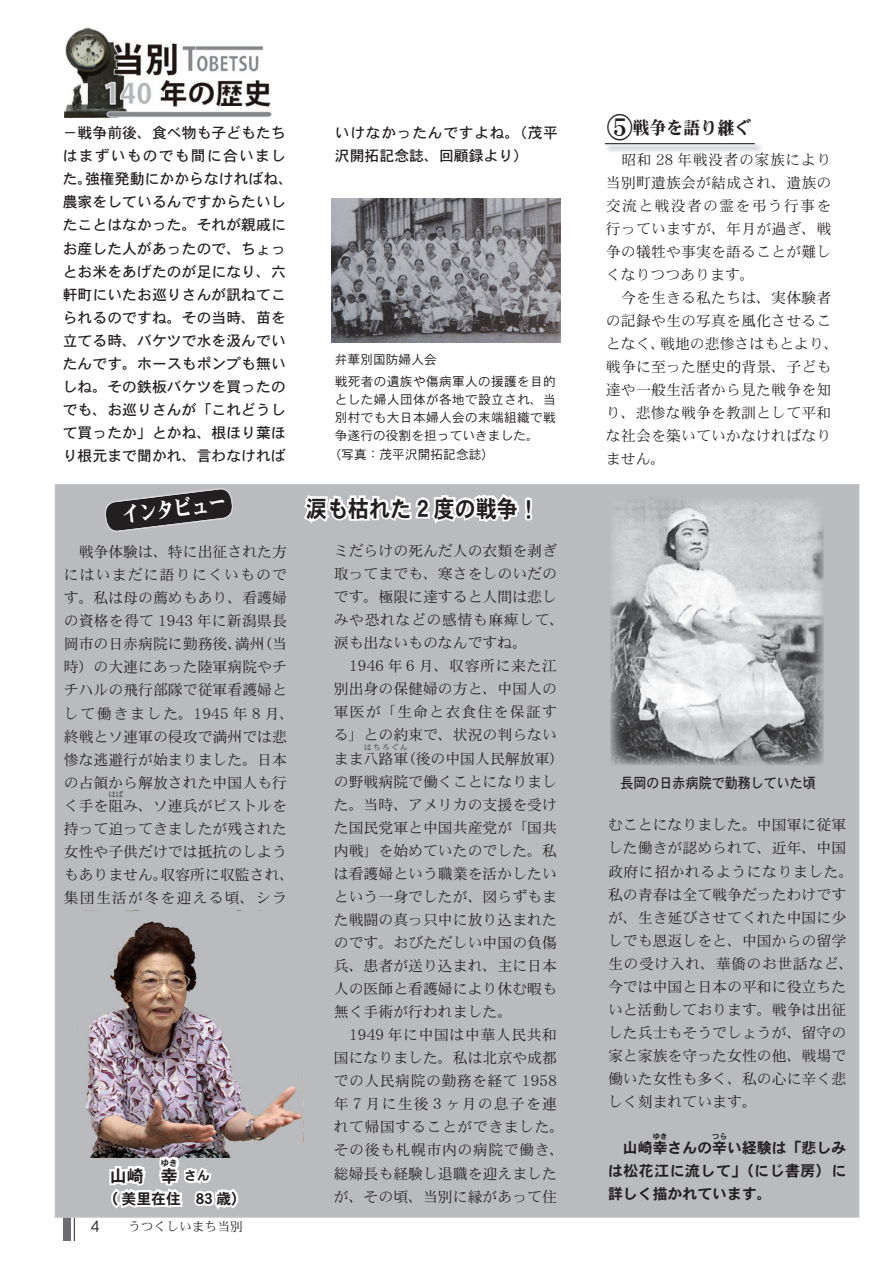
<style>
.page{position:relative;width:893px;height:1263px;background:#fff}
.page>*{position:absolute;margin:0;border:0;box-sizing:border-box;transform-origin:0 0}
.t1{font:23.4px "DFHS Gothic W7 WINP RKSJ H";color:#231f20;scale:.9 1}
.t2{font:21.45px "DFHS Mincho W9 WIN RKSJ H";color:#fff;scale:.81 1}
.t3{font:18px "DFHS Mincho W9 WINP RKSJ H";color:#231f20;scale:.94 1}
.t4{font:15.9px "DFHS Gothic W3 WINP RKSJ H";color:#231f20}
.t5{font:14.85px/23.1px "DFHS Mincho W3 WINP RKSJ H";color:#231f20}
.t6{font:14.85px/23.1px "DFHS Gothic W5 WINP RKSJ H";color:#231f20}
.t7{font:14.85px "DFHS Gothic W7 WINP RKSJ H";color:#231f20}
.t8{font:14.85px/23.1px "DFHS Gothic W5 WINP RKSJ H";letter-spacing:.04em;color:#231f20}
.t9{font:14.85px/23.1px "DFHS Gothic W7 WINP RKSJ H";letter-spacing:.035em;color:#231f20}
.t10{font:14.55px "DFHS Gothic W5 WIN RKSJ H";color:#231f20;scale:.9 1}
.t11{font:12.75px/22.4px "DFHS Gothic W3 WINP RKSJ H";letter-spacing:.02em;color:#231f20}
.t12{font:12.75px "DFHS Gothic W3 WINP RKSJ H";color:#231f20}
.t13{font:12.75px "DFHS Mincho W3 WINP RKSJ H";color:#231f20}
.t14{font:12.75px "DFHS Gothic W7 WINP RKSJ H";color:#231f20}
.t15{font:8.55px "DFHS Gothic W7 WINP RKSJ H";color:#231f20}
.t16{font:7.5px "DFHS Mincho W3 WINP RKSJ H";letter-spacing:.2em;color:#231f20}
.t17{font:7.5px "DFHS Gothic W7 WINP RKSJ H";color:#231f20}
.s1{font-size:27px}
</style>
<div class="page">
<div style="left:64px;top:1213px;width:7px;height:28px;background:#6c6d70"></div>
<svg style="left:74px;top:1217px;width:1px;height:24px"></svg>
<div style="left:55px;top:485px;width:804px;height:732px;background:#babbbe"></div>
<svg style="left:105px;top:488px;width:128px;height:44px"></svg>
<img style="left:65px;top:29px;width:207px;height:89px">
<svg style="left:301px;top:484px;width:235px;height:40px"></svg>
<img style="left:85px;top:911px;width:217px;height:247px">
<img style="left:610px;top:500px;width:214px;height:265px">
<img style="left:332px;top:198px;width:228px;height:144px">
<hr style="left:605px;top:143px;width:150px;height:1px;background:#231f20">
<svg style="left:107px;top:1154px;width:134px;height:64px"></svg>
<p class="t6" style="left:63px;top:121px;width:232px">－戦争前後、食べ物も子どもたちはまずいものでも間に合いました。強権発動にかからなければね、農家をしているんですからたいしたことはなかった。それが親戚にお産した人があったので、ちょっとお米をあげたのが足になり、六軒町にいたお巡りさんが訊ねてこられるのですね。その当時、苗を立てる時、バケツで水を汲んでいたんです。ホースもポンプも無いしね。その鉄板バケツを買ったのでも、お巡りさんが「これどうして買ったか」とかね、根ほり葉ほり根元まで聞かれ、言わなければ</p>
<p class="t8" style="left:335px;top:121px;width:225px">いけなかったんですよね。（茂平沢開拓記念誌、回顧録より）</p>
<p class="t11" style="left:335px;top:348px;width:223px">弁華別国防婦人会<br>戦死者の遺族や傷病軍人の援護を目的</p>
<p class="t11" style="left:335px;top:389px;width:223px">とした婦人団体が各地で設立され、当</p>
<p class="t11" style="left:335px;top:407px;width:223px">別村でも大日本婦人会の末端組織で戦</p>
<p class="t12" style="left:335px;top:429px;width:206px">争遂行の役割を担っていきました。</p>
<p class="t12" style="left:328px;top:448px;width:167px">（写真：茂平沢開拓記念誌）</p>
<h2 class="t2" style="left:121px;top:504px;width:130px;rotate:-7deg">インタビュー</h2>
<p class="t5" style="left:64px;top:540px;width:232px">　戦争体験は、特に出征された方にはいまだに語りにくいものです。私は母の薦めもあり、看護婦の資格を得て 1943 年に新潟県長岡市の日赤病院に勤務後、満州（当時）の大連にあった陸軍病院やチチハルの飛行部隊で従軍看護婦として働きました。1945 年 8 月、終戦とソ連軍の侵攻で満州では悲惨な逃避行が始まりました。日本の占領から解放された中国人も行く手を阻み、ソ連兵がピストルを</p>
<p class="t16" style="left:108px;top:790px;width:16px">はば</p>
<p class="t5" style="left:64px;top:817px;width:232px">持って迫ってきましたが残された女性や子供だけでは抵抗のしようもありません。収容所に収監され、集団生活が冬を迎える頃、シラ</p>
<p class="t15" style="left:161px;top:1158px;width:19px">ゆき</p>
<p class="t14" style="left:184px;top:1169px;width:27px">さん</p>
<p class="t7" style="left:53px;top:1191px;width:195px">　　　　( 美里在住　83 歳）</p>
<p class="t4" style="left:91px;top:1219px;width:10px">4</p>
<p class="t13" style="left:128px;top:1220px;width:116px">うつくしいまち当別</p>
<h1 class="t1" style="left:306px;top:496px;width:260px">涙も枯れた 2 度の戦争！</h1>
<p class="t5" style="left:334px;top:539px;width:232px">ミだらけの死んだ人の衣類を剥ぎ取ってまでも、寒さをしのいだのです。極限に達すると人間は悲しみや恐れなどの感情も麻痺して、涙も出ないものなんですね。　1946 年６月、収容所に来た江別出身の保健婦の方と、中国人の軍医が「生命と衣食住を保証する」との約束で、状況の判らないまま八路軍（後の中国人民解放軍）</p>
<p class="t16" style="left:364px;top:743px;width:45px">はちろぐん</p>
<p class="t5" style="left:334px;top:770px;width:232px">の野戦病院で働くことになりました。当時、アメリカの支援を受けた国民党軍と中国共産党が「国共内戦」を始めていたのでした。私は看護婦という職業を活かしたいという一身でしたが、図らずもまた戦闘の真っ只中に放り込まれたのです。おびただしい中国の負傷兵、患者が送り込まれ、主に日本人の医師と看護婦により休む暇も無く手術が行われました。　1949 年に中国は中華人民共和国になりました。私は北京や成都での人民病院の勤務を経て 1958年 7 月に生後 3 ヶ月の息子を連れて帰国することができました。その後も札幌市内の病院で働き、総婦長も経験し退職を迎えましたが、その頃、当別に縁があって住</p>
<p class="t3" style="left:607px;top:119px;width:155px"><span class="s1">⑤</span>戦争を語り継ぐ</p>
<p class="t5" style="left:606px;top:148px;width:234px">　昭和 28 年戦没者の家族により当別町遺族会が結成され、遺族の交流と戦没者の霊を弔う行事を行っていますが、年月が過ぎ、戦争の犠牲や事実を語ることが難しくなりつつあります。<br>　今を生きる私たちは、実体験者の記録や生の写真を風化させることなく、戦地の悲惨さはもとより、戦争に至った歴史的背景、子ども達や一般生活者から見た戦争を知り、悲惨な戦争を教訓として平和な社会を築いていかなければなりません。</p>
<p class="t10" style="left:620px;top:776px;width:219px">長岡の日赤病院で勤務していた頃</p>
<p class="t5" style="left:608px;top:813px;width:247px">むことになりました。中国軍に従軍した働きが認められて、近年、中国政府に招かれるようになりました。私の青春は全て戦争だったわけですが、生き延びさせてくれた中国に少しでも恩返しをと、中国からの留学生の受け入れ、華僑のお世話など、今では中国と日本の平和に役立ちたいと活動しております。戦争は出征した兵士もそうでしょうが、留守の家と家族を守った女性の他、戦場で働いた女性も多く、私の心に辛く悲しく刻まれています。</p>
<p class="t7" style="left:608px;top:1140px;width:240px">　山崎幸さんの辛い経験は「悲しみ</p>
<p class="t17" style="left:653px;top:1133px;width:16px">ゆき</p>
<p class="t17" style="left:712px;top:1133px;width:16px">つら</p>
<p class="t9" style="left:608px;top:1159px;width:240px">は松花江に流して」（にじ書房）に詳しく描かれています。</p>
</div>
